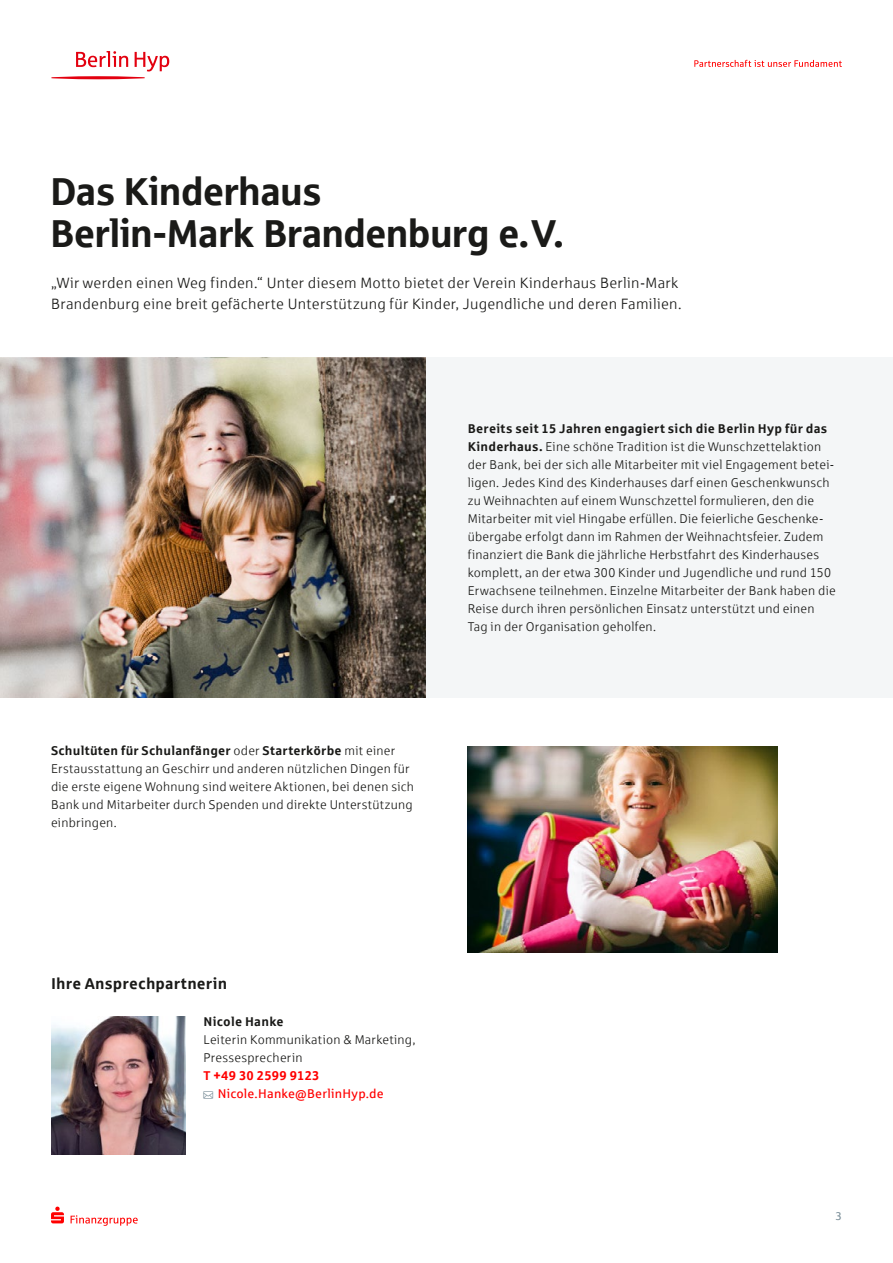
<style>
.page{position:relative;width:893px;height:1263px;background:#fff}
.page>*{position:absolute;margin:0;border:0;box-sizing:border-box;transform-origin:0 0}
.t1{font:39px/42px "Sparkasse Head";letter-spacing:.01em;color:#1a1a18}
.t2{font:700 15.75px "Sparkasse Rg";letter-spacing:.01em;color:#1a1a18}
.t3{font:15px/21px "Sparkasse Lt";letter-spacing:.02em;color:#1a1a18}
.t4{font:12.75px/18px "Sparkasse Lt";letter-spacing:.02em;color:#1a1a18}
.t5{font:700 12.75px "Sparkasse Rg";letter-spacing:.02em;color:#1a1a18}
.t6{font:12.75px "Sparkasse Rg";letter-spacing:.015em;color:#f00}
.t7{font:700 12.75px "Sparkasse Rg";letter-spacing:.01em;color:#f00}
.t8{font:11.25px "Sparkasse Rg";color:#7c909a}
.s1{font-family:"Sparkasse Lt";font-weight:400}
.s2{font-family:"Sparkasse Rg";font-weight:700}
</style>
<div class="page">
<svg style="left:51px;top:1206px;width:13px;height:17px"></svg>
<svg style="left:71px;top:1215px;width:67px;height:11px"></svg>
<svg style="left:51px;top:51px;width:118px;height:28px"></svg>
<svg style="left:694px;top:60px;width:148px;height:7px"></svg>
<img style="left:51px;top:1017px;width:134px;height:138px">
<div style="left:425px;top:357px;width:468px;height:340px;background:#f4f6f7"></div>
<img style="left:0;top:357px;width:425px;height:340px">
<img style="left:468px;top:746px;width:309px;height:206px">
<h1 class="t1" style="left:51px;top:169px;width:514px">Das Kinderhaus<br>Berlin-Mark Brandenburg e. V.</h1>
<p class="t3" style="left:51px;top:272px;width:632px">„Wir werden einen Weg finden.“ Unter diesem Motto bietet der Verein Kinderhaus Berlin-Mark<br>Brandenburg eine breit gefächerte Unterstützung für Kinder, Jugendliche und deren Familien.</p>
<p class="t5" style="left:51px;top:742px;width:346px">Schultüten für Schulanfänger <span class="s1">oder</span> Starterkörbe <span class="s1">mit einer</span></p>
<p class="t4" style="left:51px;top:759px;width:364px">Erstausstattung an Geschirr und anderen nützlichen Dingen für die erste eigene Wohnung sind weitere Aktionen, bei denen sich Bank und Mitarbeiter durch Spenden und direkte Unterstützung einbringen.</p>
<p class="t5" style="left:468px;top:420px;width:361px">Bereits seit 15 Jahren engagiert sich die Berlin Hyp für das</p>
<p class="t4" style="left:468px;top:437px;width:369px"><span class="s2">Kinderhaus.</span> Eine schöne Tradition ist die Wunschzettelaktion der Bank, bei der sich alle Mitarbeiter mit viel Engagement betei&shy;ligen. Jedes Kind des Kinderhauses darf einen Geschenkwunsch zu Weihnachten auf einem Wunschzettel formulieren, den die Mitarbeiter mit viel Hingabe erfüllen. Die feierliche Geschenke&shy;übergabe erfolgt dann im Rahmen der Weihnachtsfeier. Zudem finanziert die Bank die jährliche Herbstfahrt des Kinderhauses komplett, an der etwa 300 Kinder und Jugendliche und rund 150<br>Erwachsene teilnehmen. Einzelne Mitarbeiter der Bank haben die Reise durch ihren persönlichen Einsatz unterstützt und einen Tag in der Organisation geholfen.</p>
<p class="t2" style="left:51px;top:973px;width:178px">Ihre Ansprechpartnerin</p>
<p class="t5" style="left:204px;top:1014px;width:81px">Nicole Hanke</p>
<p class="t4" style="left:204px;top:1031px;width:213px">Leiterin Kommunikation &amp; Marketing,<br>Pressesprecherin</p>
<p class="t7" style="left:204px;top:1068px;width:118px">T +49 30 2599 9123</p>
<p class="t6" style="left:218px;top:1086px;width:168px">Nicole.Hanke@BerlinHyp.de</p>
<p class="t8" style="left:835px;top:1209px;width:8px">3</p>
</div>
